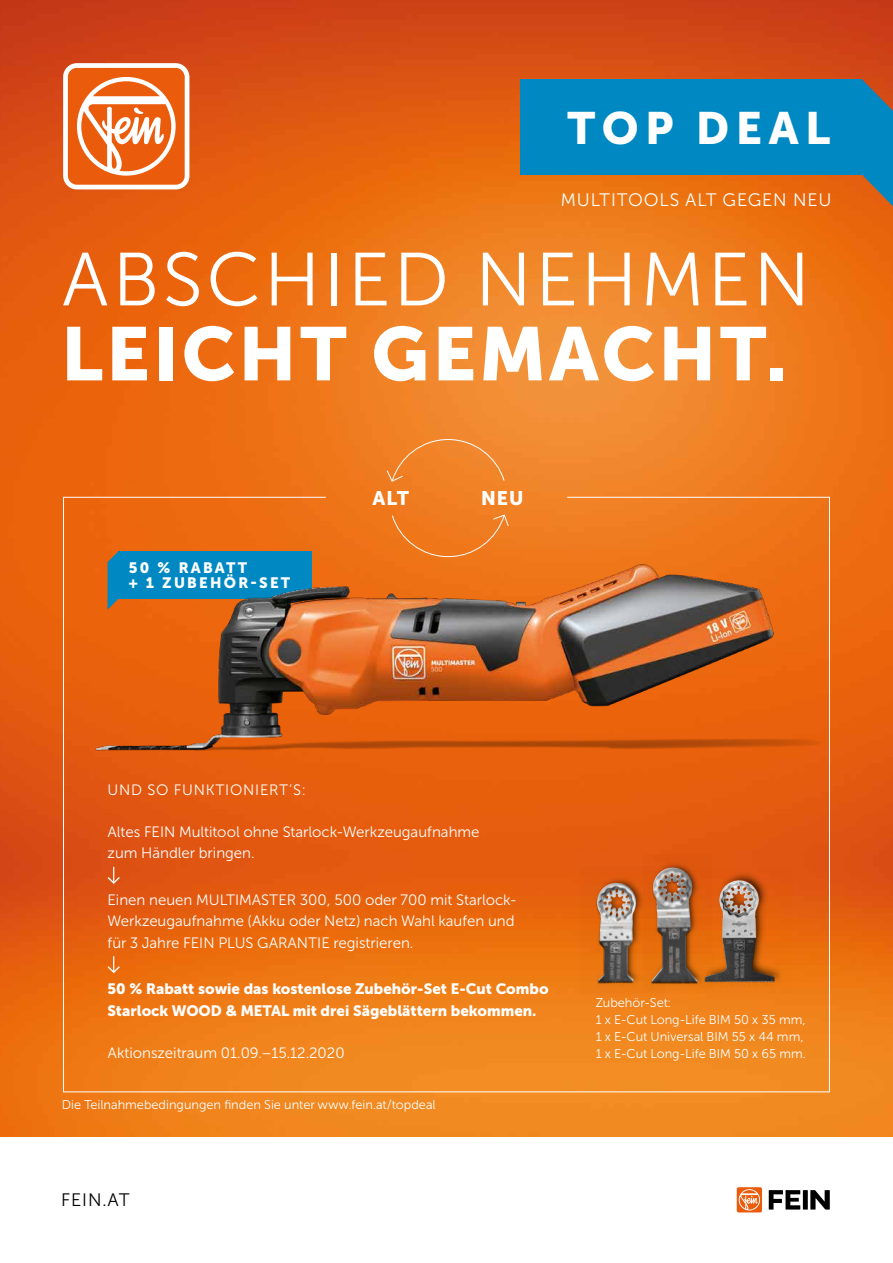
<style>
.page{position:relative;width:893px;height:1263px;background:#fff}
.page>*{position:absolute;margin:0;border:0;box-sizing:border-box;transform-origin:0 0}
.t1{font:300 75px "FEIN Corporate";letter-spacing:.05em;color:#fff}
.t2{font:700 75px "FEIN Corporate";letter-spacing:.05em;color:#fff}
.t3{font:700 45px "FEIN Corporate";letter-spacing:.15em;color:#fff}
.t4{font:700 19.5px "FEIN Corporate";letter-spacing:.05em;color:#fff}
.t5{font:300 18px "FEIN Corporate";letter-spacing:.05em;color:#fff}
.t6{font:300 18px "FEIN Corporate";letter-spacing:.05em;color:#000}
.t7{font:300 15px/21.3px "FEIN Corporate";color:#fff}
.t8{font:700 15px/21.3px "FEIN Corporate";color:#fff}
.t9{font:700 15px/15px "FEIN Corporate";letter-spacing:.15em;color:#fff}
.t10{font:300 15px "FEIN Corporate";letter-spacing:.05em;color:#fff}
.t11{font:300 12.75px/17px "FEIN Corporate";color:#fff}
</style>
<div class="page">
<img style="left:0;top:0;width:893px;height:1137px">
<svg style="left:63px;top:63px;width:126px;height:126px"></svg>
<div style="left:737px;top:1187px;width:25px;height:25px;background:#ea5b0b;border-radius:2px"></div>
<svg style="left:739px;top:1189px;width:21px;height:21px"></svg>
<svg style="left:769px;top:1190px;width:31px;height:19px"></svg>
<div style="left:803px;top:1190px;width:5px;height:19px;background:#000"></div>
<svg style="left:810px;top:1190px;width:20px;height:19px"></svg>
<svg style="left:860px;top:80px;width:33px;height:126px;background:#387b94"></svg>
<div style="left:520px;top:80px;width:342px;height:95px;background:#0088c2"></div>
<svg style="left:63px;top:496px;width:767px;height:596px;background:#ea6e16"></svg>
<svg style="left:386px;top:439px;width:124px;height:103px;background:#f08127"></svg>
<img style="left:66px;top:542px;width:774px;height:233px">
<img style="left:694px;top:868px;width:96px;height:125px">
<img style="left:713px;top:881px;width:53px;height:101px">
<img style="left:643px;top:854px;width:70px;height:136px">
<img style="left:666px;top:868px;width:19px;height:114px">
<img style="left:580px;top:865px;width:86px;height:132px">
<img style="left:597px;top:883px;width:32px;height:99px">
<svg style="left:106px;top:867px;width:15px;height:18px"></svg>
<svg style="left:106px;top:956px;width:15px;height:18px"></svg>
<h2 class="t3" style="left:567px;top:103px;width:264px">TOP DEAL</h2>
<p class="t5" style="left:561px;top:190px;width:272px">MULTITOOLS ALT GEGEN NEU</p>
<h1 class="t1" style="left:62px;top:239px;width:750px">ABSCHIED NEHMEN</h1>
<h1 class="t2" style="left:62px;top:311px;width:727px">LEICHT GEMACHT.</h1>
<p class="t9" style="left:129px;top:561px;width:163px">50 % RABATT<br>+ 1 ZUBEHÖR-SET</p>
<h3 class="t4" style="left:373px;top:487px;width:38px">ALT</h3>
<h3 class="t4" style="left:481px;top:487px;width:44px">NEU</h3>
<p class="t10" style="left:108px;top:781px;width:199px">UND SO FUNKTIONIERT‘S:</p>
<p class="t7" style="left:108px;top:821px;width:374px">Altes FEIN Multitool ohne Starlock-Werkzeugaufnahme zum Händler bringen.</p>
<p class="t7" style="left:108px;top:889px;width:411px">Einen neuen MULTIMASTER 300, 500 oder 700 mit Starlock-<br>Werkzeugaufnahme (Akku oder Netz) nach Wahl kaufen und für 3 Jahre FEIN PLUS GARANTIE registrieren.</p>
<p class="t8" style="left:108px;top:978px;width:443px">50 % Rabatt sowie das kostenlose Zubehör-Set E-Cut Combo<br>Starlock WOOD &amp; METAL mit drei Sägeblättern bekommen.</p>
<p class="t7" style="left:108px;top:1042px;width:239px">Aktionszeitraum 01.09.–15.12.2020</p>
<p class="t11" style="left:62px;top:1096px;width:375px">Die Teilnahmebedingungen finden Sie unter www.fein.at/topdeal</p>
<p class="t6" style="left:61px;top:1190px;width:70px">FEIN.AT</p>
<p class="t11" style="left:596px;top:994px;width:212px">Zubehör-Set:<br>1 x E-Cut Long-Life BIM 50 x 35 mm,<br>1 x E-Cut Universal BIM 55 x 44 mm,<br>1 x E-Cut Long-Life BIM 50 x 65 mm.</p>
</div>
